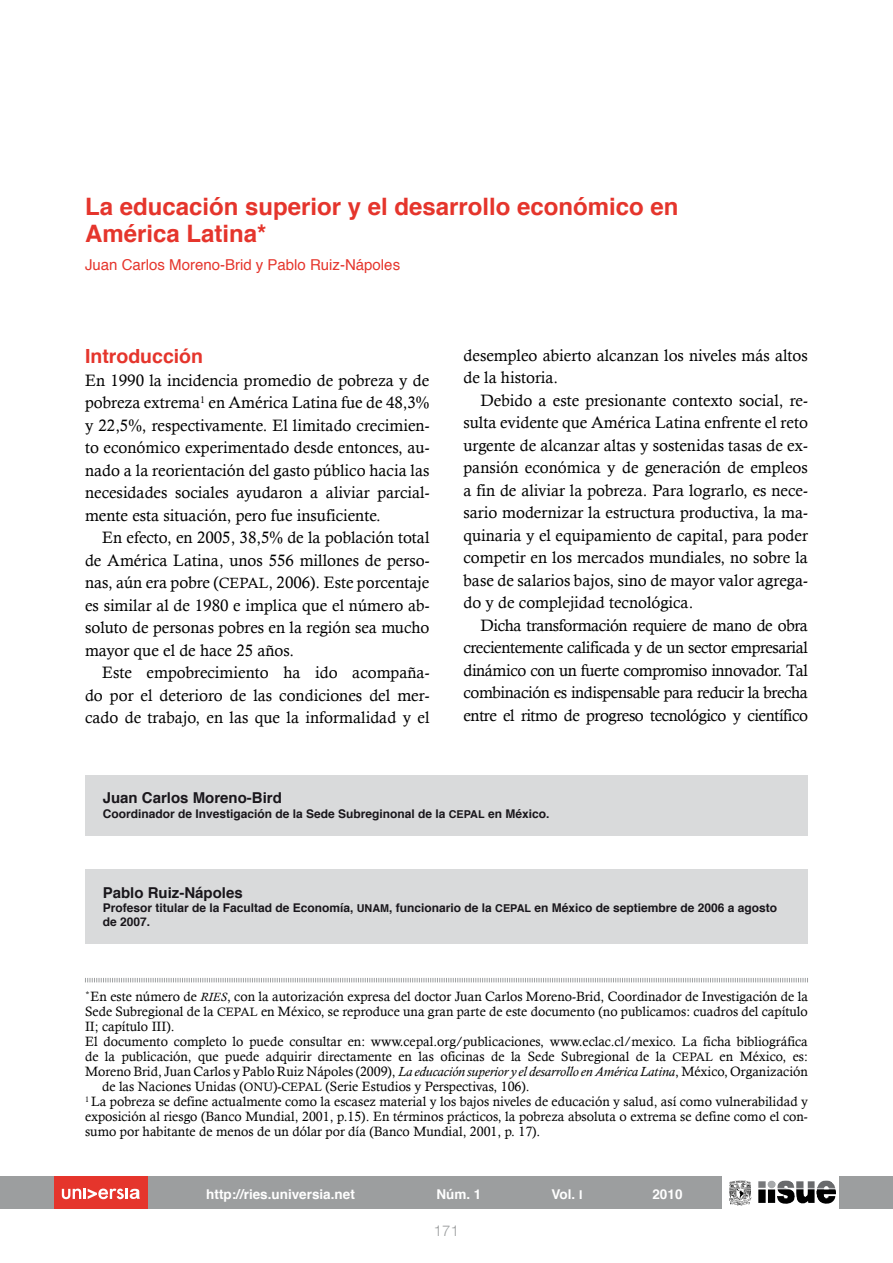
<style>
.page{position:relative;width:893px;height:1263px;background:#fff}
.page>*{position:absolute;margin:0;border:0;box-sizing:border-box;transform-origin:0 0}
.t1{font:700 24px/27px "Helvetica";color:#e5352c}
.t2{font:700 19.5px "Helvetica";color:#e5352c}
.t3{font:16.5px/22.5px "Calisto";color:#000;text-align:justify}
.t4{font:15px "Helvetica";color:#e5352c}
.t5{font:700 15px "Helvetica";color:#19161b}
.t6{font:300 15px "Helvetica Neue";color:#9c9e9f}
.t7{font:13.5px "Calisto";color:#000}
.t8{font:700 13.5px "Helvetica";color:#fff}
.t9{font:700 12px/14.4px "Helvetica";color:#19161b}
.s1{font-family:"Calisto MT SC900";font-size:14.85px}
.s2{font-family:"Helvetica Bold SC900";font-weight:400;font-size:10.8px}
.s3{font-family:"Helvetica Bold SC900";font-weight:400}
.s4{font-family:"Calisto MT Italic SC900";font-size:12.15px}
.s5{font-family:"Calisto MT SC900";font-size:12.15px}
.s6{font-style:italic}
.s7{font-family:"Helvetica Bold SC900";font-weight:400;font-size:12.15px}
</style>
<div class="page">
<div style="left:0;top:1177px;width:893px;height:32px;background:#9c9e9f"></div>
<div style="left:54px;top:1177px;width:94px;height:32px;background:#e5352c"></div>
<svg style="left:62px;top:1188px;width:78px;height:11px"></svg>
<div style="left:723px;top:1177px;width:116px;height:32px;background:#fff"></div>
<img style="left:758px;top:1180px;width:78px;height:24px">
<svg style="left:729px;top:1180px;width:22px;height:25px"></svg>
<svg style="left:85px;top:978px;width:723px;height:5px"></svg>
<div style="left:85px;top:775px;width:723px;height:60px;background:#d9dadb"></div>
<div style="left:85px;top:869px;width:723px;height:75px;background:#d9dadb"></div>
<h1 class="t1" style="left:85px;top:193px;width:595px">La educación superior y el desarrollo económico en<br>América Latina*</h1>
<p class="t4" style="left:85px;top:253px;width:317px">Juan Carlos Moreno-Brid y Pablo Ruiz-Nápoles</p>
<p class="t2" style="left:85px;top:341px;width:120px">Introducción</p>
<p class="t3" style="left:85px;top:369px;width:346px">En 1990 la incidencia promedio de pobreza y de pobreza extrema<sup>1</sup> en América Latina fue de 48,3% y 22,5%, respectivamente. El limitado crecimien&shy;to económico experimentado desde entonces, au&shy;nado a la reorientación del gasto público hacia las necesidades sociales ayudaron a aliviar parcial&shy;mente esta situación, pero fue insuficiente.</p>
<p class="t3" style="left:85px;top:526px;width:346px;text-indent:17px">En efecto, en 2005, 38,5% de la población total de América Latina, unos 556 millones de perso&shy;nas, aún era pobre (<span class="s1">CEPAL</span>, 2006). Este porcentaje es similar al de 1980 e implica que el número ab&shy;soluto de personas pobres en la región sea mucho mayor que el de hace 25 años.</p>
<p class="t3" style="left:85px;top:661px;width:346px;text-indent:17px">Este empobrecimiento ha ido acompaña&shy;do por el deterioro de las condiciones del mer&shy;cado de trabajo, en las que la informalidad y el</p>
<p class="t3" style="left:463px;top:343px;width:346px">desempleo abierto alcanzan los niveles más altos de la historia.</p>
<p class="t3" style="left:463px;top:388px;width:346px;text-indent:17px">Debido a este presionante contexto social, re&shy;sulta evidente que América Latina enfrente el reto urgente de alcanzar altas y sostenidas tasas de ex&shy;pansión económica y de generación de empleos a fin de aliviar la pobreza. Para lograrlo, es nece&shy;sario modernizar la estructura productiva, la ma&shy;quinaria y el equipamiento de capital, para poder competir en los mercados mundiales, no sobre la base de salarios bajos, sino de mayor valor agrega&shy;do y de complejidad tecnológica.</p>
<p class="t3" style="left:463px;top:613px;width:346px;text-indent:17px">Dicha transformación requiere de mano de obra crecientemente calificada y de un sector empresarial dinámico con un fuerte compromiso innovador. Tal combinación es indispensable para reducir la brecha entre el ritmo de progreso tecnológico y científico</p>
<p class="t5" style="left:103px;top:786px;width:181px">Juan Carlos Moreno-Bird</p>
<p class="t9" style="left:103px;top:806px;width:448px">Coordinador de Investigación de la Sede Subreginonal de la <span class="s2">CEPAL</span> en México.</p>
<p class="t5" style="left:103px;top:880px;width:142px">Pablo Ruiz-Nápoles</p>
<p class="t9" style="left:103px;top:901px;width:676px">Profesor titular de la Facultad de Economía, <span class="s2">UNAM</span><span class="s3">,</span> funcionario de la <span class="s2">CEPAL</span> en México de septiembre de 2006 a agosto de 2007<span class="s3">.</span></p>
<p class="t7" style="left:85px;top:989px;width:724px"><sup>*</sup> En este número de <span class="s4">RIES</span>, con la autorización expresa del doctor Juan Carlos Moreno-Brid, Coordinador de Investigación de la</p>
<p class="t7" style="left:85px;top:1004px;width:724px">Sede Subregional de la <span class="s5">CEPAL</span> en México, se reproduce una gran parte de este documento (no publicamos: cuadros del capítulo</p>
<p class="t7" style="left:85px;top:1019px;width:91px">II; capítulo III).</p>
<p class="t7" style="left:85px;top:1034px;width:724px">El documento completo lo puede consultar en: www.cepal.org/publicaciones, www.eclac.cl/mexico. La ficha bibliográfica</p>
<p class="t7" style="left:85px;top:1049px;width:724px">de la publicación, que puede adquirir directamente en las oficinas de la Sede Subregional de la <span class="s5">CEPAL</span> en México, es:</p>
<p class="t7" style="left:85px;top:1064px;width:724px">Moreno Brid, Juan Carlos y Pablo Ruiz Nápoles (2009), <span class="s6">La educación superior y el desarrollo en América Latina</span>, México, Organización</p>
<p class="t7" style="left:102px;top:1079px;width:429px">de las Naciones Unidas (<span class="s5">ONU</span>)-<span class="s5">CEPAL</span> (Serie Estudios y Perspectivas, 106).</p>
<p class="t7" style="left:85px;top:1094px;width:724px"><sup>1</sup> La pobreza se define actualmente como la escasez material y los bajos niveles de educación y salud, así como vulnerabilidad y</p>
<p class="t7" style="left:85px;top:1109px;width:724px">exposición al riesgo (Banco Mundial, 2001, p.15). En términos prácticos, la pobreza absoluta o extrema se define como el con-</p>
<p class="t7" style="left:85px;top:1124px;width:457px">sumo por habitante de menos de un dólar por día (Banco Mundial, 2001, p. 17).</p>
<p class="t8" style="left:206px;top:1183px;width:150px">http://ries.universia.net</p>
<p class="t8" style="left:436px;top:1183px;width:47px">Núm. 1</p>
<p class="t8" style="left:551px;top:1183px;width:32px">Vol. <span class="s7">I</span></p>
<p class="t8" style="left:652px;top:1183px;width:32px">2010</p>
<p class="t6" style="left:434px;top:1221px;width:27px">171</p>
</div>
